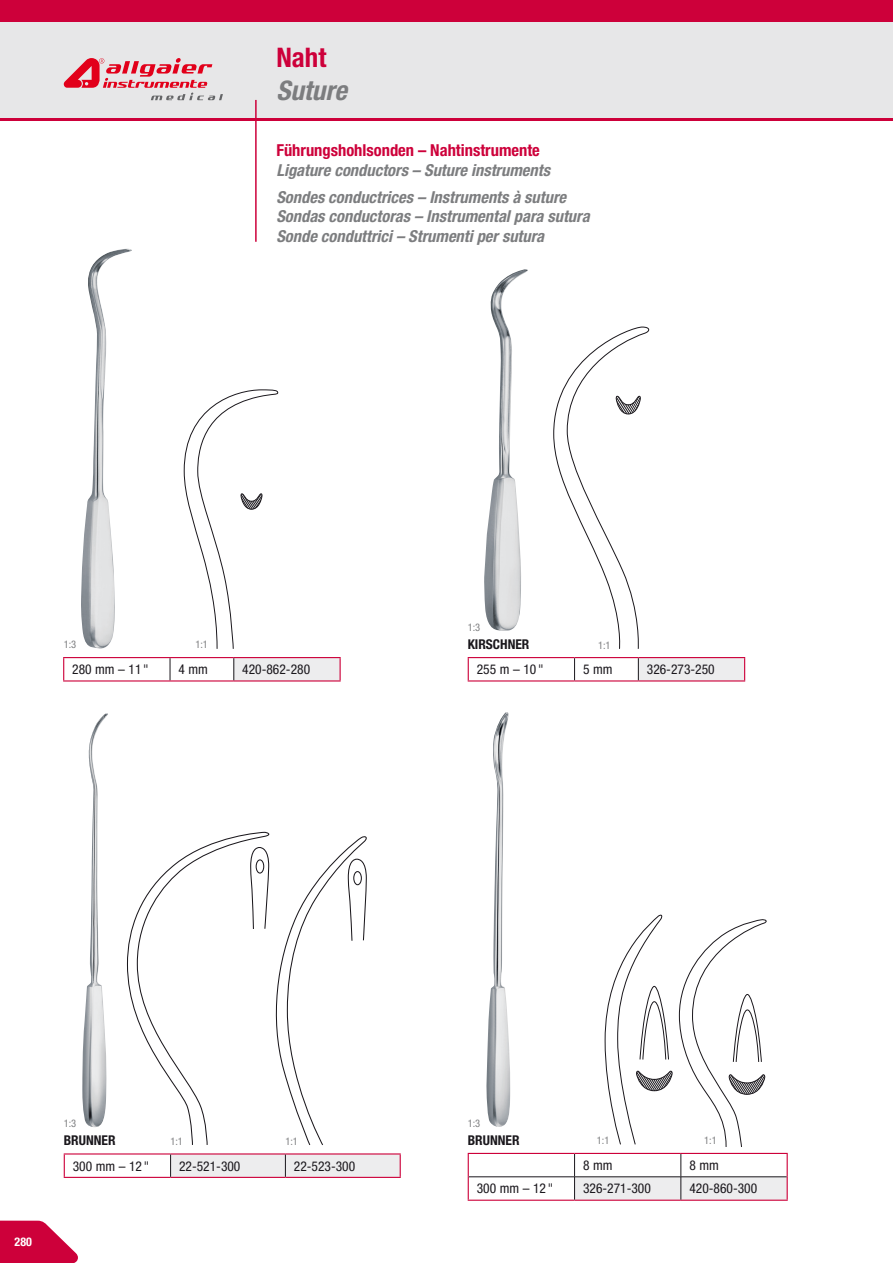
<style>
.page{position:relative;width:893px;height:1263px;background:#fff}
.page>*{position:absolute;margin:0;border:0;box-sizing:border-box;transform-origin:0 0}
.t1{font:italic 700 condensed 27px "Helvetica Neue LT Std";color:#7c7d7f}
.t2{font:700 condensed 27px "Helvetica Neue LT Std";color:#cd003a}
.t3{font:italic 700 condensed 16.5px/27px "Helvetica Neue LT Std";color:#7c7d7f}
.t4{font:700 condensed 16.5px "Helvetica Neue LT Std";color:#cd003a}
.t5{font:condensed 13.5px "Helvetica Neue LT Std";color:#1a171c}
.t6{font:700 condensed 13.5px "Helvetica Neue LT Std";color:#1a171c}
.t7{font:700 condensed 12px "Helvetica Neue LT Std";color:#fff}
.t8{font:condensed 10.5px "Helvetica Neue LT Std";color:#7c7d7f}
</style>
<div class="page">
<svg style="left:0;top:1220px;width:78px;height:43px"></svg>
<hr style="left:0;top:1262px;width:74px;height:1px;background:#cd003a">
<div style="left:0;top:21px;width:893px;height:98px;background:#e7e7e8"></div>
<div style="left:0;top:0;width:893px;height:21px;background:#cd003a"></div>
<hr style="left:0;top:119px;width:893px;height:2px;background:#cd003a">
<svg style="left:64px;top:58px;width:159px;height:42px"></svg>
<hr style="left:255px;top:100px;width:2px;height:142px;background:#cd003a">
<hr style="left:64px;top:1153px;width:107px;height:1px;background:#cd003a">
<svg style="left:64px;top:1154px;width:1px;height:23px"></svg>
<hr style="left:171px;top:1153px;width:114px;height:1px;background:#cd003a">
<hr style="left:285px;top:1153px;width:116px;height:1px;background:#cd003a">
<hr style="left:64px;top:1177px;width:107px;height:1px;background:#cd003a">
<hr style="left:171px;top:1177px;width:114px;height:1px;background:#cd003a">
<hr style="left:285px;top:1177px;width:116px;height:1px;background:#cd003a">
<svg style="left:170px;top:1154px;width:231px;height:23px;background:#eae2e5"></svg>
<svg style="left:126px;top:831px;width:144px;height:314px"></svg>
<svg style="left:250px;top:835px;width:117px;height:310px"></svg>
<img style="left:82px;top:713px;width:26px;height:414px">
<svg style="left:183px;top:389px;width:95px;height:259px"></svg>
<img style="left:81px;top:249px;width:51px;height:399px">
<div style="left:234px;top:658px;width:106px;height:23px;background:#ededee"></div>
<svg style="left:170px;top:658px;width:1px;height:22px"></svg>
<svg style="left:234px;top:658px;width:1px;height:22px"></svg>
<hr style="left:63px;top:680px;width:107px;height:1px;background:#cd003a">
<hr style="left:170px;top:680px;width:64px;height:1px;background:#cd003a">
<svg style="left:63px;top:658px;width:1px;height:22px"></svg>
<svg style="left:340px;top:658px;width:1px;height:22px"></svg>
<hr style="left:234px;top:680px;width:107px;height:1px;background:#cd003a">
<hr style="left:63px;top:657px;width:107px;height:1px;background:#cd003a">
<hr style="left:170px;top:657px;width:64px;height:1px;background:#cd003a">
<hr style="left:234px;top:657px;width:107px;height:1px;background:#cd003a">
<svg style="left:553px;top:326px;width:97px;height:322px"></svg>
<img style="left:484px;top:269px;width:44px;height:362px">
<div style="left:638px;top:658px;width:107px;height:23px;background:#ededee"></div>
<svg style="left:574px;top:658px;width:1px;height:22px"></svg>
<svg style="left:638px;top:658px;width:1px;height:22px"></svg>
<hr style="left:468px;top:680px;width:107px;height:1px;background:#cd003a">
<hr style="left:575px;top:680px;width:63px;height:1px;background:#cd003a">
<svg style="left:468px;top:658px;width:1px;height:22px"></svg>
<svg style="left:744px;top:658px;width:1px;height:22px"></svg>
<hr style="left:638px;top:680px;width:107px;height:1px;background:#cd003a">
<hr style="left:468px;top:657px;width:107px;height:1px;background:#cd003a">
<hr style="left:575px;top:657px;width:63px;height:1px;background:#cd003a">
<hr style="left:638px;top:657px;width:107px;height:1px;background:#cd003a">
<hr style="left:468px;top:1153px;width:107px;height:1px;background:#cd003a">
<hr style="left:575px;top:1153px;width:106px;height:1px;background:#cd003a">
<hr style="left:681px;top:1153px;width:107px;height:1px;background:#cd003a">
<svg style="left:468px;top:1154px;width:1px;height:45px"></svg>
<hr style="left:468px;top:1199px;width:107px;height:2px;background:#cd003a">
<hr style="left:575px;top:1199px;width:106px;height:2px;background:#cd003a">
<hr style="left:681px;top:1199px;width:107px;height:2px;background:#cd003a">
<hr style="left:469px;top:1176px;width:106px;height:1px;background:#1a171c">
<svg style="left:574px;top:1154px;width:214px;height:46px"></svg>
<hr style="left:681px;top:1176px;width:106px;height:1px;background:#1a171c">
<svg style="left:679px;top:919px;width:88px;height:228px"></svg>
<img style="left:486px;top:712px;width:24px;height:415px">
<svg style="left:604px;top:914px;width:69px;height:231px"></svg>
<h1 class="t2" style="left:276px;top:41px;width:51px">Naht</h1>
<h1 class="t1" style="left:276px;top:74px;width:72px">Suture</h1>
<p class="t4" style="left:276px;top:140px;width:265px">Führungshohlsonden – Nahtinstrumente</p>
<p class="t3" style="left:276px;top:157px;width:291px">Ligature conductors – Suture instruments<br>Sondes conductrices – Instruments à suture</p>
<p class="t3" style="left:276px;top:207px;width:315px;line-height:19.5px">Sondas conductoras – Instrumental para sutura<br>Sonde conduttrici – Strumenti per sutura</p>
<p class="t8" style="left:64px;top:639px;width:14px">1:3</p>
<p class="t8" style="left:195px;top:639px;width:14px">1:1</p>
<p class="t5" style="left:72px;top:661px;width:78px">280 mm – 11 "</p>
<p class="t5" style="left:179px;top:661px;width:31px">4 mm</p>
<p class="t5" style="left:242px;top:661px;width:69px">420-862-280</p>
<p class="t8" style="left:468px;top:621px;width:14px">1:3</p>
<p class="t6" style="left:468px;top:636px;width:63px">Kirschn er</p>
<p class="t5" style="left:477px;top:661px;width:68px">255 m – 10 "</p>
<p class="t5" style="left:583px;top:661px;width:31px">5 mm</p>
<p class="t5" style="left:647px;top:661px;width:69px">326-273-250</p>
<p class="t8" style="left:598px;top:639px;width:14px">1:1</p>
<p class="t7" style="left:15px;top:1234px;width:19px">280</p>
<p class="t8" style="left:64px;top:1117px;width:14px">1:3</p>
<p class="t6" style="left:64px;top:1132px;width:53px">Brunner</p>
<p class="t5" style="left:73px;top:1158px;width:78px">300 mm – 12 "</p>
<p class="t5" style="left:179px;top:1158px;width:63px">22-521-300</p>
<p class="t5" style="left:294px;top:1158px;width:63px">22-523-300</p>
<p class="t8" style="left:170px;top:1135px;width:14px">1:1</p>
<p class="t8" style="left:285px;top:1135px;width:14px">1:1</p>
<p class="t8" style="left:468px;top:1117px;width:14px">1:3</p>
<p class="t6" style="left:468px;top:1132px;width:53px">Brunner</p>
<p class="t8" style="left:597px;top:1135px;width:14px">1:1</p>
<p class="t8" style="left:704px;top:1135px;width:14px">1:1</p>
<p class="t5" style="left:583px;top:1157px;width:31px">8 mm</p>
<p class="t5" style="left:689px;top:1157px;width:31px">8 mm</p>
<p class="t5" style="left:477px;top:1181px;width:78px">300 mm – 12 "</p>
<p class="t5" style="left:583px;top:1181px;width:69px">326-271-300</p>
<p class="t5" style="left:689px;top:1181px;width:69px">420-860-300</p>
</div>
